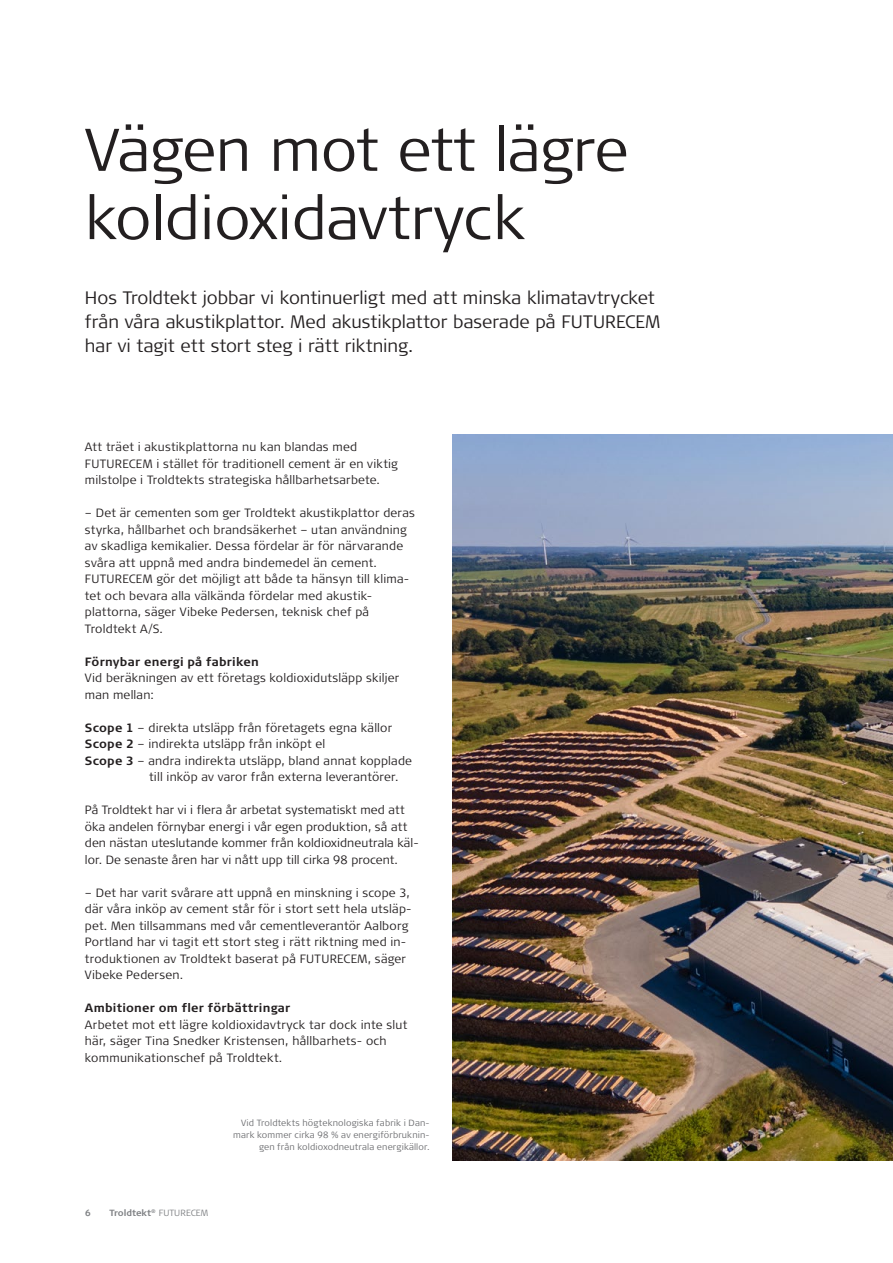
<style>
.page{position:relative;width:893px;height:1263px;background:#fff}
.page>*{position:absolute;margin:0;border:0;box-sizing:border-box;transform-origin:0 0}
.Rubrik{font:300 60px/68.2px "Signa Pro";letter-spacing:-.005em;color:#231f20}
.Underrubrik{font:300 18px/24px "Signa Pro";color:#231f20}
.Brødtext{font:300 12px/16.5px "Signa Pro";letter-spacing:.015em;color:#231f20}
.Mellemrubrik{font:700 12px "Signa Pro";letter-spacing:.02em;color:#231f20}
.Brødtext-2{font:300 9px/12px "Signa Pro";letter-spacing:.015em;color:#6c6d70;text-align:right}
.t1{font:700 9px "Signa Pro";color:#808285}
.s1{font-weight:700}
.s2{font-weight:300}
</style>
<div class="page">
<img style="left:453px;top:435px;width:440px;height:726px">
<p class="Rubrik" style="left:85px;top:113px;width:545px">Vägen mot ett lägre koldioxidavtryck</p>
<p class="Underrubrik" style="left:85px;top:285px;width:577px">Hos Troldtekt jobbar vi kontinuerligt med att minska klimatavtrycket från våra akustikplattor. Med akustikplattor baserade på FUTURECEM har vi tagit ett stort steg i rätt riktning.</p>
<p class="Brødtext" style="left:85px;top:438px;width:315px">Att träet i akustikplattorna nu kan blandas med<br>FUTURECEM i stället för traditionell cement är en viktig milstolpe i Troldtekts strategiska hållbarhetsarbete.</p>
<p class="Brødtext" style="left:85px;top:504px;width:331px">– Det är cementen som ger Troldtekt akustikplattor deras styrka, hållbarhet och brandsäkerhet – utan användning av skadliga kemikalier. Dessa fördelar är för närvarande svåra att uppnå med andra bindemedel än cement.<br>FUTURECEM gör det möjligt att både ta hänsyn till klima&shy;tet och bevara alla välkända fördelar med akustik&shy;plattorna, säger Vibeke Pedersen, teknisk chef på Troldtekt A/S.</p>
<p class="Mellemrubrik" style="left:85px;top:653px;width:175px">Förnybar energi på fabriken</p>
<p class="Brødtext" style="left:85px;top:669px;width:316px">Vid beräkningen av ett företags koldioxidutsläpp skiljer man mellan:</p>
<p class="Brødtext" style="left:85px;top:719px;width:309px"><span class="s1">Scope 1</span> – direkta utsläpp från företagets egna källor</p>
<p class="Brødtext" style="left:85px;top:735px;width:242px"><span class="s1">Scope 2</span> – indirekta utsläpp från inköpt el</p>
<p class="Brødtext" style="left:149px;top:752px;width:264px;text-indent:-64px"><span class="s1">Scope 3</span> – andra indirekta utsläpp, bland annat kopplade till inköp av varor från externa leverantörer.</p>
<p class="Brødtext" style="left:85px;top:801px;width:335px">På Troldtekt har vi i flera år arbetat systematiskt med att öka andelen förnybar energi i vår egen produktion, så att den nästan uteslutande kommer från koldioxidneutrala käl&shy;lor. De senaste åren har vi nått upp till cirka 98 procent.</p>
<p class="Brødtext" style="left:85px;top:884px;width:328px">– Det har varit svårare att uppnå en minskning i scope 3, där våra inköp av cement står för i stort sett hela utsläp&shy;pet. Men tillsammans med vår cementleverantör Aalborg Portland har vi tagit ett stort steg i rätt riktning med in&shy;troduktionen av Troldtekt baserat på FUTURECEM, säger Vibeke Pedersen.</p>
<p class="Mellemrubrik" style="left:85px;top:1000px;width:207px">Ambitioner om fler förbättringar</p>
<p class="Brødtext" style="left:85px;top:1016px;width:324px">Arbetet mot ett lägre koldioxidavtryck tar dock inte slut här, säger Tina Snedker Kristensen, hållbarhets- och kommunikationschef på Troldtekt.</p>
<p class="t1" style="left:85px;top:1206px;width:7px">6</p>
<p class="t1" style="left:109px;top:1206px;width:100px">Troldtekt<sup>®</sup> <span class="s2">FUTURECEM</span></p>
<p class="Brødtext-2" style="left:233px;top:1116px;width:198px">Vid Troldtekts högteknologiska fabrik i Dan&shy;mark kommer cirka 98 % av energiförbruknin&shy;gen från koldioxodneutrala energikällor.</p>
</div>
